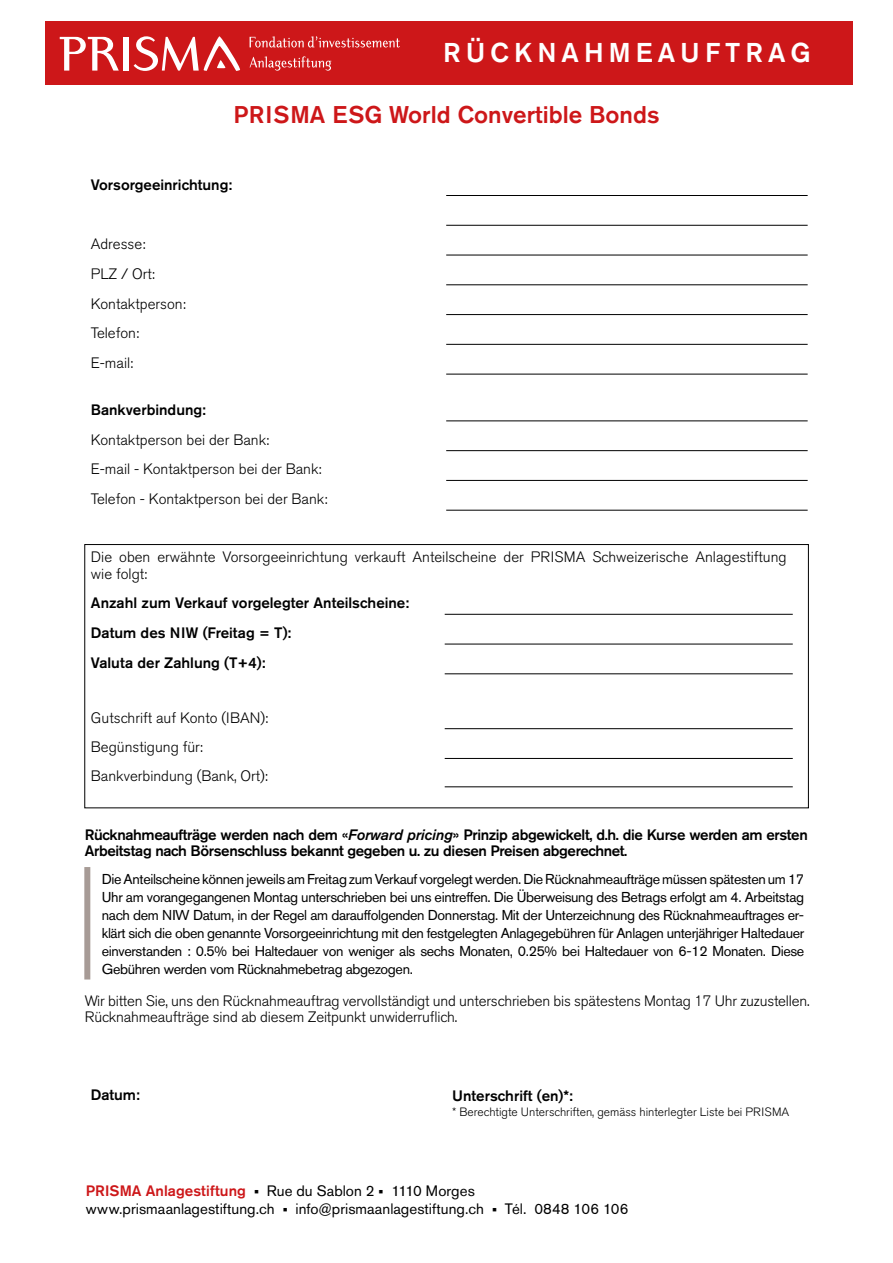
<style>
.page{position:relative;width:893px;height:1263px;background:#fff}
.page>*{position:absolute;margin:0;border:0;box-sizing:border-box;transform-origin:0 0}
.t1{font:500 27px "Akzidenz Grotesk BE";color:#fff}
.t2{font:500 24px "Akzidenz Grotesk BE";color:#cd1719}
.t3{font:300 15px/29.7px "Akzidenz Grotesk BE";color:#000}
.t4{font:500 15px/16.5px "Akzidenz Grotesk BE";letter-spacing:-.025em;color:#000}
.t5{font:500 15px/29.7px "Akzidenz Grotesk BE";color:#000}
.t6{font:15px/18px "Akzidenz Grotesk BE";color:#000}
.t7{font:14.25px/18px "Akzidenz Grotesk BE";letter-spacing:-.025em;color:#000;text-align:justify}
.t8{font:300 12px "Akzidenz Grotesk BE";color:#000}
.s1{font-style:italic}
.s2{font-weight:500;color:#cd1719}
</style>
<div class="page">
<div style="left:84px;top:867px;width:6px;height:112px;background:#a79b96"></div>
<hr style="left:446px;top:195px;width:362px;height:1px;background:#000">
<hr style="left:446px;top:225px;width:362px;height:1px;background:#000">
<hr style="left:446px;top:255px;width:362px;height:1px;background:#000">
<hr style="left:446px;top:285px;width:362px;height:1px;background:#000">
<hr style="left:446px;top:314px;width:362px;height:1px;background:#000">
<hr style="left:446px;top:344px;width:362px;height:1px;background:#000">
<hr style="left:446px;top:374px;width:362px;height:1px;background:#000">
<hr style="left:446px;top:421px;width:362px;height:1px;background:#000">
<hr style="left:446px;top:450px;width:362px;height:1px;background:#000">
<hr style="left:446px;top:480px;width:362px;height:1px;background:#000">
<hr style="left:446px;top:510px;width:362px;height:1px;background:#000">
<hr style="left:445px;top:644px;width:348px;height:1px;background:#000">
<hr style="left:445px;top:758px;width:348px;height:1px;background:#000">
<hr style="left:445px;top:614px;width:348px;height:1px;background:#000">
<hr style="left:445px;top:673px;width:348px;height:1px;background:#000">
<hr style="left:445px;top:728px;width:348px;height:1px;background:#000">
<hr style="left:445px;top:786px;width:348px;height:1px;background:#000">
<div style="left:85px;top:544px;width:724px;height:264px;border:1px solid #000"></div>
<div style="left:45px;top:21px;width:808px;height:64px;background:#cd1719"></div>
<svg style="left:60px;top:37px;width:59px;height:34px"></svg>
<div style="left:124px;top:37px;width:5px;height:34px;background:#fff"></div>
<svg style="left:134px;top:36px;width:106px;height:35px"></svg>
<svg style="left:250px;top:36px;width:150px;height:12px"></svg>
<svg style="left:250px;top:56px;width:81px;height:15px"></svg>
<h1 class="t1" style="left:443px;top:36px;width:369px">R Ü C K N A H M E A U F T R A G</h1>
<h2 class="t2" style="left:233px;top:100px;width:428px">PRISMA ESG World Convertible Bonds</h2>
<p class="t5" style="left:91px;top:169px;width:143px">Vorsorgeeinrichtung:</p>
<p class="t3" style="left:91px;top:229px;width:97px">Adresse:<br>PLZ / Ort:<br>Kontaktperson:<br>Telefon:<br>E-mail:</p>
<p class="t5" style="left:91px;top:394px;width:117px">Bankverbindung:</p>
<p class="t3" style="left:91px;top:425px;width:238px">Kontaktperson bei der Bank:<br>E-mail - Kontaktperson bei der Bank:<br>Telefon - Kontaktperson bei der Bank:</p>
<p class="t3" style="left:91px;top:549px;width:697px;line-height:16.5px">Die oben erwähnte Vorsorgeeinrichtung verkauft Anteilscheine der PRISMA Schweizerische Anlagestiftung wie folgt:</p>
<p class="t5" style="left:91px;top:588px;width:320px">Anzahl zum Verkauf vorgelegter Anteilscheine:<br>Datum des NIW (Freitag = T):<br>Valuta der Zahlung (T+4):</p>
<p class="t3" style="left:91px;top:703px;width:179px">Gutschrift auf Konto (IBAN):<br>Begünstigung für:</p>
<p class="t3" style="left:91px;top:761px;width:179px">Bankverbindung (Bank, Ort):</p>
<p class="t4" style="left:85px;top:826px;width:724px">Rücknahmeaufträge werden nach dem «<span class="s1">Forward pricing</span>» Prinzip abgewickelt, d.h. die Kurse werden am ersten<br>Arbeitstag nach Börsenschluss bekannt gegeben u. zu diesen Preisen abgerechnet.</p>
<p class="t7" style="left:102px;top:870px;width:704px">Die Anteilscheine können jeweils am Freitag zum Verkauf vorgelegt werden. Die Rücknahmeaufträge müssen spätesten um 17<br>Uhr am vorangegangenen Montag unterschrieben bei uns eintreffen. Die Überweisung des Betrags erfolgt am 4. Arbeitstag nach dem NIW Datum, in der Regel am darauffolgenden Donnerstag. Mit der Unterzeichnung des Rücknahmeauftrages er&shy;klärt sich die oben genannte Vorsorgeeinrichtung mit den festgelegten Anlagegebühren für Anlagen unterjähriger Haltedauer einverstanden : 0.5% bei Haltedauer von weniger als sechs Monaten, 0.25% bei Haltedauer von 6-12 Monaten. Diese Gebühren werden vom Rücknahmebetrag abgezogen.</p>
<p class="t3" style="left:85px;top:993px;width:726px;line-height:16.5px">Wir bitten Sie, uns den Rücknahmeauftrag vervollständigt und unterschrieben bis spätestens Montag 17 Uhr zuzustellen.<br>Rücknahmeaufträge sind ab diesem Zeitpunkt unwiderruflich.</p>
<p class="t4" style="left:91px;top:1086px;width:51px">Datum:</p>
<p class="t5" style="left:452px;top:1080px;width:122px">Unterschrift (en)*:</p>
<p class="t8" style="left:452px;top:1105px;width:339px">* Berechtigte Unterschriften, gemäss hinterlegter Liste bei PRISMA</p>
<p class="t6" style="left:86px;top:1181px;width:544px"><span class="s2">PRISMA Anlagestiftung</span> • Rue du Sablon 2 • 1110 Morges www.prismaanlagestiftung.ch • info@prismaanlagestiftung.ch • Tél. 0848 106 106</p>
</div>
